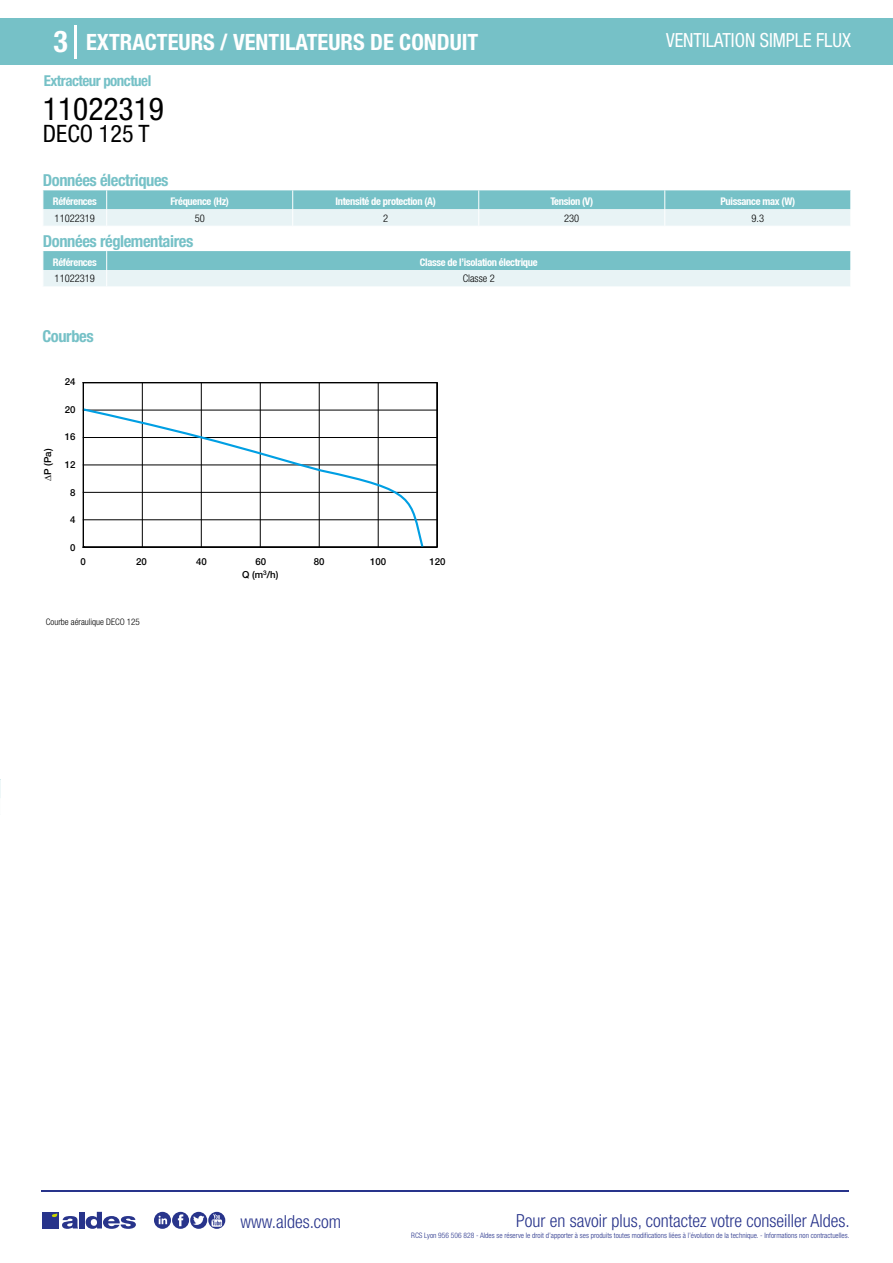
<style>
.page{position:relative;width:893px;height:1263px;background:#fff}
.page>*{position:absolute;margin:0;border:0;box-sizing:border-box;transform-origin:0 0}
.t1{font:condensed 31.5px "Helvetica Neue LT Std";color:#000}
.t2{font:700 condensed 30px "Helvetica Neue LT Std";color:#fff}
.t3{font:condensed 24px "Helvetica Neue LT Std";color:#000}
.t4{font:700 condensed 22.5px "Helvetica Neue LT Std";color:#fff}
.t5{font:condensed 19.5px "Helvetica Neue LT Std";color:#fff;scale:.95 1}
.t6{font:300 condensed 18px "Helvetica Neue";color:#28348b}
.t7{font:700 condensed 16.5px "Helvetica Neue LT Std";letter-spacing:-.025em;color:#76c1c7}
.t8{font:700 condensed 15px "Helvetica Neue LT Std";letter-spacing:-.035em;color:#76c1c7}
.t9{font:700 condensed 10.5px "Helvetica Neue";letter-spacing:-.03em;color:#fff}
.t10{font:300 condensed 10.5px "Helvetica Neue";color:#000}
.t11{font:500 9.6px "Helvetica Neue";color:#000}
.t12{font:300 condensed 9px "Helvetica Neue";color:#000}
.t13{font:300 condensed 7.5px "Helvetica Neue";color:#28348b}
</style>
<div class="page">
<div style="left:0;top:18px;width:893px;height:46px;background:#76c1c7"></div>
<hr style="left:74px;top:25px;width:2px;height:33px;background:#fff">
<hr style="left:41px;top:1190px;width:808px;height:1px;background:#28348b">
<svg style="left:154px;top:1212px;width:71px;height:17px"></svg>
<div style="left:42px;top:1212px;width:17px;height:16px;background:#28348b"></div>
<div style="left:79px;top:1212px;width:5px;height:16px;background:#28348b"></div>
<svg style="left:86px;top:1212px;width:50px;height:17px"></svg>
<svg style="left:52px;top:1213px;width:26px;height:16px"></svg>
<svg style="left:0;top:779px;width:1px;height:19px"></svg>
<svg style="left:43px;top:190px;width:808px;height:36px;background:#add9dd"></svg>
<svg style="left:43px;top:251px;width:808px;height:35px;background:#aad8dc"></svg>
<hr style="left:142px;top:383px;width:1px;height:164px;background:#000">
<hr style="left:201px;top:383px;width:1px;height:164px;background:#000">
<hr style="left:260px;top:383px;width:1px;height:164px;background:#000">
<hr style="left:319px;top:383px;width:1px;height:164px;background:#000">
<hr style="left:378px;top:383px;width:1px;height:164px;background:#000">
<hr style="left:83px;top:519px;width:354px;height:1px;background:#000">
<hr style="left:83px;top:492px;width:354px;height:1px;background:#000">
<hr style="left:83px;top:465px;width:354px;height:1px;background:#000">
<hr style="left:83px;top:437px;width:354px;height:1px;background:#000">
<hr style="left:83px;top:410px;width:354px;height:1px;background:#000">
<svg style="left:82px;top:407px;width:343px;height:141px"></svg>
<div style="left:83px;top:382px;width:355px;height:166px;border:1px solid #000"></div>
<h2 class="t2" style="left:54px;top:24px;width:16px">3</h2>
<h3 class="t4" style="left:86px;top:28px;width:394px">EXTRACTEURS / VENTILATEURS DE CONDUIT</h3>
<h3 class="t5" style="left:666px;top:29px;width:196px">VENTILATION SIMPLE FLUX</h3>
<h3 class="t8" style="left:44px;top:71px;width:109px">Extracteur ponctuel</h3>
<h1 class="t1" style="left:43px;top:91px;width:122px">11022319</h1>
<h3 class="t3" style="left:43px;top:120px;width:108px">DECO 125 T</h3>
<h3 class="t7" style="left:43px;top:170px;width:127px">Données électriques</h3>
<h3 class="t9" style="left:53px;top:195px;width:45px">Références</h3>
<h3 class="t9" style="left:170px;top:195px;width:60px">Fréquence (Hz)</h3>
<h3 class="t9" style="left:336px;top:195px;width:102px">Intensité de protection (A)</h3>
<h3 class="t9" style="left:550px;top:195px;width:44px">Tension (V)</h3>
<h3 class="t9" style="left:720px;top:195px;width:76px">Puissance max (W)</h3>
<h3 class="t10" style="left:55px;top:212px;width:42px">11022319</h3>
<h3 class="t10" style="left:195px;top:212px;width:12px">50</h3>
<h3 class="t10" style="left:383px;top:212px;width:7px">2</h3>
<h3 class="t10" style="left:564px;top:212px;width:17px">230</h3>
<h3 class="t10" style="left:751px;top:212px;width:14px">9.3</h3>
<h3 class="t7" style="left:43px;top:231px;width:152px">Données réglementaires</h3>
<h3 class="t9" style="left:53px;top:255px;width:45px">Références</h3>
<h3 class="t9" style="left:420px;top:255px;width:119px">Classe de l’isolation électrique</h3>
<h3 class="t10" style="left:55px;top:273px;width:42px">11022319</h3>
<h3 class="t10" style="left:463px;top:273px;width:34px">Classe 2</h3>
<h3 class="t7" style="left:43px;top:326px;width:53px">Courbes</h3>
<p class="t11" style="left:65px;top:376px;width:12px">24</p>
<p class="t11" style="left:65px;top:404px;width:12px">20</p>
<p class="t11" style="left:42px;top:481px;width:34px;rotate:-90deg">∆P (Pa)</p>
<p class="t11" style="left:65px;top:431px;width:12px">16</p>
<p class="t11" style="left:65px;top:459px;width:12px">12</p>
<p class="t11" style="left:70px;top:486px;width:7px">8</p>
<p class="t11" style="left:70px;top:514px;width:7px">4</p>
<p class="t11" style="left:70px;top:541px;width:7px">0</p>
<p class="t11" style="left:81px;top:556px;width:7px">0</p>
<p class="t11" style="left:136px;top:556px;width:12px">20</p>
<p class="t11" style="left:196px;top:556px;width:12px">40</p>
<p class="t11" style="left:255px;top:556px;width:12px">60</p>
<p class="t11" style="left:314px;top:556px;width:12px">80</p>
<p class="t11" style="left:370px;top:556px;width:18px">100</p>
<p class="t11" style="left:429px;top:556px;width:18px">120</p>
<p class="t11" style="left:242px;top:569px;width:38px">Q (m<sup>3</sup>/h)</p>
<p class="t12" style="left:46px;top:616px;width:95px">Courbe aéraulique DECO 125</p>
<h3 class="t6" style="left:240px;top:1211px;width:102px">www.aldes.com</h3>
<h3 class="t6" style="left:516px;top:1211px;width:335px">Pour en savoir plus, contactez votre conseiller Aldes.</h3>
<p class="t13" style="left:411px;top:1230px;width:440px">RCS Lyon 956 506 828 - Aldes se réserve le droit d’apporter à ses produits toutes modifications liées à l’évolution de la technique. - Informations non contractuelles.</p>
</div>
